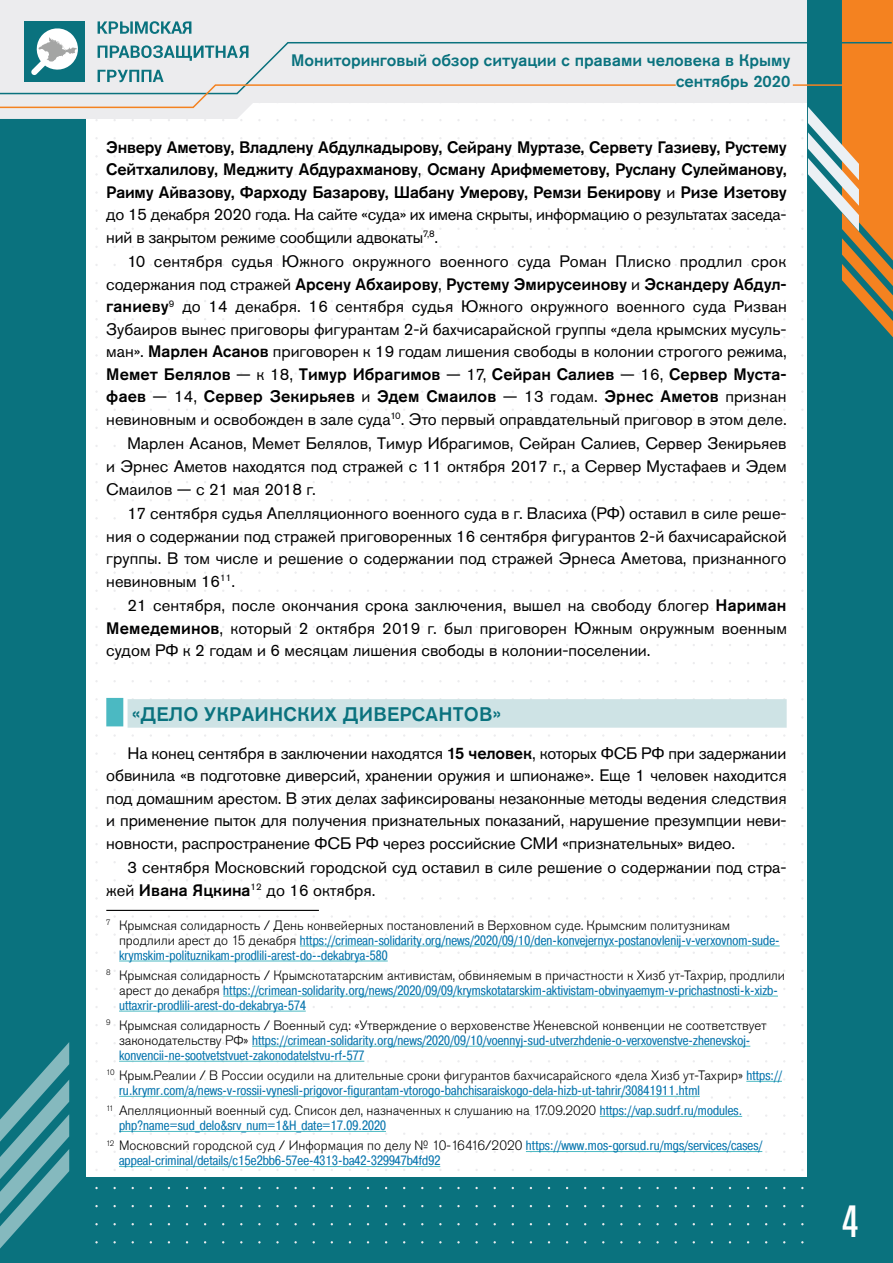
<style>
.page{position:relative;width:893px;height:1263px;background:#fff}
.page>*{position:absolute;margin:0;border:0;box-sizing:border-box;transform-origin:0 0}
.t1{font:500 condensed 45px "Akzidenz Grotesk Pro";color:#fff}
.t2{font:500 19.5px "Akzidenz Grotesk Pro";letter-spacing:.01em;color:#0a727e}
.t3{font:16.5px/22.5px "Akzidenz Grotesk Pro";color:#000;text-align:justify}
.t4{font:500 16.5px/22.5px "Akzidenz Grotesk Pro";letter-spacing:-.015em;color:#000;text-align:justify}
.t5{font:500 16.5px/20.7px "Akzidenz Grotesk Pro";color:#0a727e;text-align:right}
.t6{font:13.5px/15px "Pragmatica Cond C";letter-spacing:.01em;color:#0976ae}
.t7{font:300 13.5px "Akzidenz Grotesk Pro";color:#000}
.s1{font-weight:400}
.s2{font-weight:500}
.s3{font-family:"Akzidenz Grotesk Pro";font-weight:300;color:#000}
.s4{font-family:"Pragmatica Cond C";font-weight:400;color:#0976ae}
</style>
<div class="page">
<div style="left:0;top:1178px;width:893px;height:85px;background:#0a727e"></div>
<div style="left:0;top:0;width:85px;height:1263px;background:#0a727e"></div>
<svg style="left:0;top:0;width:808px;height:119px;fill:#ececee"></svg>
<div style="left:808px;top:0;width:85px;height:1263px;background:#0a727e"></div>
<svg style="left:842px;top:0;width:51px;height:338px"></svg>
<svg style="left:801px;top:101px;width:58px;height:130px"></svg>
<svg style="left:0;top:1042px;width:69px;height:206px"></svg>
<div style="left:24px;top:21px;width:61px;height:61px;background:#0a727e"></div>
<svg style="left:38px;top:28px;width:39px;height:13px"></svg>
<svg style="left:98px;top:21px;width:20px;height:13px"></svg>
<svg style="left:120px;top:21px;width:13px;height:13px"></svg>
<svg style="left:135px;top:21px;width:24px;height:13px"></svg>
<svg style="left:161px;top:21px;width:10px;height:13px"></svg>
<svg style="left:171px;top:21px;width:20px;height:13px"></svg>
<svg style="left:0;top:41px;width:893px;height:54px;background:#cdd4d0"></svg>
<svg style="left:0;top:83px;width:677px;height:26px"></svg>
<hr style="left:793px;top:84px;width:100px;height:2px;background:#f48220">
<div style="left:128px;top:699px;width:659px;height:29px;background:#cee3e5"></div>
<div style="left:106px;top:698px;width:17px;height:28px;background:#4bb9c2"></div>
<hr style="left:106px;top:910px;width:213px;height:1px;background:#000">
<hr style="left:300px;top:946px;width:480px;height:1px;background:#4bb9c2">
<hr style="left:119px;top:961px;width:269px;height:1px;background:#4bb9c2">
<hr style="left:223px;top:996px;width:555px;height:1px;background:#4bb9c2">
<hr style="left:119px;top:1011px;width:187px;height:1px;background:#4bb9c2">
<hr style="left:252px;top:1046px;width:498px;height:1px;background:#4bb9c2">
<hr style="left:119px;top:1061px;width:245px;height:1px;background:#4bb9c2">
<hr style="left:746px;top:1081px;width:36px;height:1px;background:#4bb9c2">
<hr style="left:119px;top:1096px;width:581px;height:1px;background:#4bb9c2">
<hr style="left:600px;top:1116px;width:142px;height:1px;background:#4bb9c2">
<hr style="left:119px;top:1131px;width:267px;height:1px;background:#4bb9c2">
<hr style="left:526px;top:1151px;width:236px;height:1px;background:#4bb9c2">
<hr style="left:119px;top:1166px;width:321px;height:1px;background:#4bb9c2">
<p class="t5" style="left:291px;top:49px;width:501px">Мониторинговый обзор ситуации с правами человека в Крыму сентябрь 2020</p>
<p class="t4" style="left:106px;top:135px;width:682px">Энверу Аметову, Владлену Абдулкадырову, Сейрану Муртазе, Сервету Газиеву, Рустему Сейтхалилову, Меджиту Абдурахманову<span class="s1">,</span> Осману Арифмеметову, Руслану Сулейманову, Раиму Айвазову, Фарходу Базарову, Шабану Умерову, Ремзи Бекирову <span class="s1">и</span> Ризе Изетову <span class="s1">до 15 декабря 2020 года. На сайте «суда» их имена скрыты, информацию о результатах заседа&shy;ний в закрытом режиме сообщили адвокаты</span><sup>7,8</sup><span class="s1">.</span></p>
<p class="t3" style="left:106px;top:250px;width:682px;text-indent:21px">10 сентября судья Южного окружного военного суда Роман Плиско продлил срок содержания под стражей <span class="s2">Арсену Абхаирову</span>, <span class="s2">Рустему Эмирусеинову</span> и <span class="s2">Эскандеру Абдул&shy;ганиеву</span><sup>9</sup> до 14 декабря. 16 сентября судья Южного окружного военного суда Ризван Зубаиров вынес приговоры фигурантам 2-й бахчисарайской группы «дела крымских мусуль&shy;ман». <span class="s2">Марлен Асанов</span> приговорен к 19 годам лишения свободы в колонии строгого режима, <span class="s2">Мемет Белялов</span> — к 18, <span class="s2">Тимур Ибрагимов</span> — 17, <span class="s2">Сейран Салиев</span> — 16, <span class="s2">Сервер Муста&shy;фаев</span> — 14, <span class="s2">Сервер Зекирьяев</span> и <span class="s2">Эдем Смаилов</span> — 13 годам. <span class="s2">Эрнес Аметов</span> признан невиновным и освобожден в зале суда<sup>10</sup>. Это первый оправдательный приговор в этом деле.</p>
<p class="t3" style="left:106px;top:432px;width:682px;text-indent:21px">Марлен Асанов, Мемет Белялов, Тимур Ибрагимов, Сей ран Салиев, Сервер Зекирьяев и Эрнес Аметов находятся под стражей с 11 октября 2017 г., а Сервер Мустафаев и Эдем Смаилов — с 21 мая 2018 г.</p>
<p class="t3" style="left:106px;top:502px;width:682px;text-indent:21px">17 сентября судья Апелляционного военного суда в г. Власиха (РФ) оставил в силе реше&shy;ния о содержании под стражей приговоренных 16 сентября фигурантов 2-й бахчисарайской группы. В том числе и решение о содержании под стражей Эрнеса Аметова, признанного невиновным 16<sup>11</sup>.</p>
<p class="t3" style="left:106px;top:594px;width:682px;text-indent:21px">21 сентября, после окончания срока заключения, вышел на свободу блогер <span class="s2">Нариман Мемедеминов</span>, который 2 октября 2019 г. был приговорен Южным окружным военным судом РФ к 2 годам и 6 месяцам лишения свободы в колонии-поселении.</p>
<p class="t2" style="left:132px;top:702px;width:371px">«ДЕЛО УКРАИНСКИХ ДИВЕРСАНТОВ»</p>
<p class="t3" style="left:106px;top:742px;width:682px;text-indent:21px">На конец сентября в заключении находятся <span class="s2">15 человек</span>, которых ФСБ РФ при задержании обвинила «в подготовке диверсий, хранении оружия и шпионаже». Еще 1 человек находится под домашним арестом. В этих делах зафиксированы незаконные методы ведения следствия и применение пыток для получения признательных показаний, нарушение презумпции неви&shy;новности, распространение ФСБ РФ через российские СМИ «признательных» видео.</p>
<p class="t3" style="left:106px;top:856px;width:682px;text-indent:21px">3 сентября Московский городской суд оставил в силе решение о содержании под стра&shy;жей <span class="s2">Ивана Яцкина</span><sup>12</sup> до 16 октября.</p>
<p class="t7" style="left:106px;top:916px;width:625px"><sup>7</sup> Крымская солидарность / День конвейерных постановлений в Верховном суде. Крымским политузникам</p>
<p class="t6" style="left:119px;top:932px;width:662px"><span class="s3">продлили арест до 15 декабря</span> https://crimean-solidarity.org/news/2020/09/10/den-konvejernyx-postanovlenij-v-verxovnom-sude&shy;krymskim-polituznikam-prodlili-arest-do--dekabrya-580</p>
<p class="t7" style="left:106px;top:966px;width:680px"><sup>8</sup> Крымская солидарность / Крымскотатарским активистам, обвиняемым в причастности к Хизб ут-Тахрир, продлили</p>
<p class="t6" style="left:119px;top:982px;width:660px"><span class="s3">арест до декабря</span> https://crimean-solidarity.org/news/2020/09/09/krymskotatarskim-aktivistam-obvinyaemym-v-prichastnosti-k-xizb&shy;uttaxrir-prodlili-arest-do-dekabrya-574</p>
<p class="t7" style="left:106px;top:1016px;width:662px"><sup>9</sup> Крымская солидарность / Военный суд: «Утверждение о верховенстве Женевской конвенции не соответствует</p>
<p class="t6" style="left:119px;top:1033px;width:633px"><span class="s3">законодательству РФ»</span> https://crimean-solidarity.org/news/2020/09/10/voennyj-sud-utverzhdenie-o-verxovenstve-zhenevskoj&shy;konvencii-ne-sootvetstvuet-zakonodatelstvu-rf-577</p>
<p class="t7" style="left:106px;top:1066px;width:677px"><sup>10</sup> Крым.Реалии / В России осудили на длительные сроки фигурантов бахчисарайского «дела Хизб ут-Тахрир» <span class="s4">https://</span></p>
<p class="t6" style="left:119px;top:1083px;width:582px">ru.krymr.com/a/news-v-rossii-vynesli-prigovor-figurantam-vtorogo-bahchisaraiskogo-dela-hizb-ut-tahrir/30841911.html</p>
<p class="t7" style="left:106px;top:1101px;width:637px"><sup>11</sup> Апелляционный военный суд. Список дел, назначенных к слушанию на 17.09.2020 <span class="s4">https://vap.sudrf.ru/modules.</span></p>
<p class="t6" style="left:119px;top:1118px;width:268px">php?name=sud_delo&amp;srv_num=1&amp;H_date=17.09.2020</p>
<p class="t7" style="left:106px;top:1137px;width:657px"><sup>12</sup> Московский городской суд / Информация по делу № 10-16416/2020 <span class="s4">https://www.mos-gorsud.ru/mgs/services/cases/</span></p>
<p class="t6" style="left:119px;top:1153px;width:323px">appeal-criminal/details/c15e2bb6-57ee-4313-ba42-329947b4fd92</p>
<h1 class="t1" style="left:842px;top:1192px;width:17px">4</h1>
</div>
